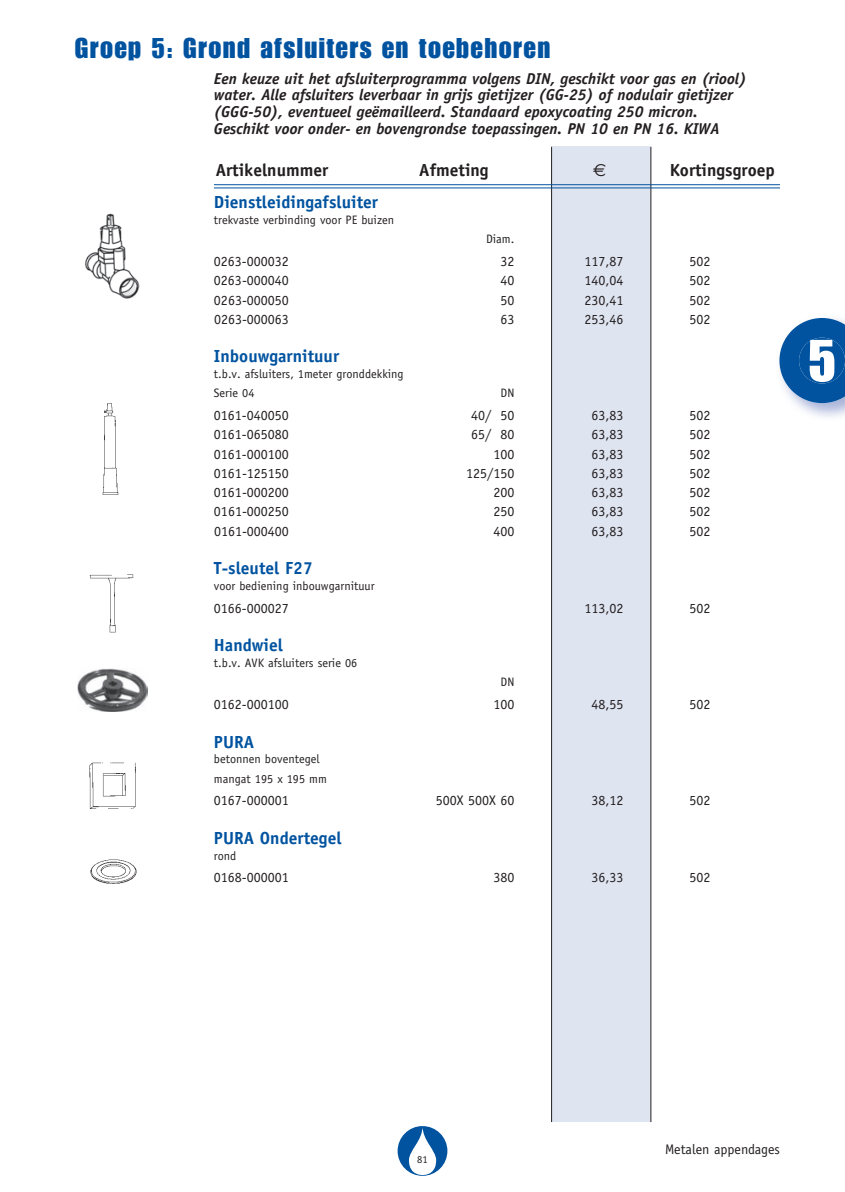
<style>
.page{position:relative;width:845px;height:1192px;background:#fff}
.page>*{position:absolute;margin:0;border:0;box-sizing:border-box;transform-origin:0 0}
.t1{font:52.32px "Impact";color:#fff}
.t2{font:28px "Impact LT Std";letter-spacing:.05em;color:#0153a0}
.t3{font:700 17.5px "Officina Sans Std";color:#0153a0}
.t4{font:700 17.5px "Officina Sans Std";color:#231f20}
.t5{font:17.5px "Euro Sans";color:#231f20}
.t6{font:italic 700 15.75px/16.6px "Officina Sans Std";color:#231f20}
.t7{font:14px/19.2px "Officina Sans Std";color:#231f20;text-align:justify}
.t8{font:12.25px/19.2px "Officina Sans Std";color:#231f20}
.t9{font:10.5px "Officina Sans Std";color:#231f20}
</style>
<div class="page">
<svg style="left:745px;top:184px;width:35px;height:5px"></svg>
<svg style="left:779px;top:318px;width:65px;height:85px;background:#296dae"></svg>
<div style="left:551px;top:147px;width:99px;height:975px;background:#dfe4f1"></div>
<hr style="left:551px;top:147px;width:1px;height:975px;background:#231f20">
<hr style="left:650px;top:147px;width:1px;height:975px;background:#231f20">
<hr style="left:214px;top:184px;width:565px;height:1px;background:#0153a0">
<hr style="left:214px;top:187px;width:565px;height:1px;background:#0153a0">
<div style="left:397px;top:1126px;width:50px;height:49px;background:#0153a0;border-radius:50%"></div>
<svg style="left:409px;top:1126px;width:27px;height:50px"></svg>
<img style="left:102px;top:403px;width:17px;height:92px">
<img style="left:85px;top:213px;width:55px;height:86px">
<img style="left:89px;top:574px;width:45px;height:59px">
<img style="left:77px;top:668px;width:70px;height:43px">
<img style="left:89px;top:762px;width:47px;height:47px">
<img style="left:90px;top:859px;width:47px;height:25px">
<h2 class="t2" style="left:75px;top:31px;width:476px">Groep 5: Grond afsluiters en toebehoren</h2>
<p class="t6" style="left:214px;top:70px;width:534px">Een keuze uit het afsluiterprogramma volgens DIN, geschikt voor gas en (riool) water. Alle afsluiters leverbaar in grijs gietijzer (GG-25) of nodulair gietijzer (GGG-50), eventueel geëmailleerd. Standaard epoxycoating 250 micron.<br>Geschikt voor onder- en bovengrondse toepassingen. PN 10 en PN 16. KIWA</p>
<p class="t4" style="left:216px;top:159px;width:114px">Artikelnummer</p>
<p class="t4" style="left:419px;top:159px;width:71px">Afmeting</p>
<p class="t5" style="left:593px;top:160px;width:15px">e</p>
<p class="t4" style="left:669px;top:159px;width:107px">Kortingsgroep</p>
<p class="t3" style="left:214px;top:191px;width:165px">Dienstleidingafsluiter</p>
<p class="t8" style="left:214px;top:210px;width:181px">trekvaste verbinding voor PE buizen</p>
<p class="t8" style="left:486px;top:229px;width:30px">Diam.</p>
<p class="t7" style="left:214px;top:252px;width:76px">0263-000032</p>
<p class="t7" style="left:500px;top:252px;width:15px">32</p>
<p class="t7" style="left:689px;top:252px;width:22px">502</p>
<p class="t7" style="left:214px;top:271px;width:76px">0263-000040</p>
<p class="t7" style="left:500px;top:271px;width:15px">40</p>
<p class="t7" style="left:689px;top:271px;width:22px">502</p>
<p class="t7" style="left:214px;top:290px;width:76px">0263-000050</p>
<p class="t7" style="left:500px;top:290px;width:15px">50</p>
<p class="t7" style="left:689px;top:290px;width:22px">502</p>
<p class="t7" style="left:214px;top:309px;width:76px">0263-000063</p>
<p class="t7" style="left:500px;top:309px;width:15px">63</p>
<p class="t7" style="left:689px;top:309px;width:22px">502</p>
<p class="t3" style="left:214px;top:345px;width:127px">Inbouwgarnituur</p>
<p class="t8" style="left:214px;top:364px;width:191px">t.b.v. afsluiters, 1meter gronddekking<br>Serie 04</p>
<p class="t7" style="left:584px;top:252px;width:41px">117,87<br>140,04<br>230,41<br>253,46</p>
<p class="t8" style="left:500px;top:383px;width:15px">DN</p>
<p class="t7" style="left:214px;top:406px;width:76px">0161-040050</p>
<p class="t7" style="left:471px;top:406px;width:45px">40/ 50</p>
<p class="t7" style="left:689px;top:406px;width:22px">502</p>
<p class="t7" style="left:214px;top:425px;width:76px">0161-065080</p>
<p class="t7" style="left:471px;top:425px;width:45px">65/ 80</p>
<p class="t7" style="left:689px;top:425px;width:22px">502</p>
<p class="t7" style="left:214px;top:444px;width:76px">0161-000100</p>
<p class="t7" style="left:493px;top:444px;width:22px">100</p>
<p class="t7" style="left:689px;top:444px;width:22px">502</p>
<p class="t7" style="left:214px;top:463px;width:76px">0161-125150</p>
<p class="t7" style="left:466px;top:463px;width:50px">125/150</p>
<p class="t7" style="left:689px;top:463px;width:22px">502</p>
<p class="t7" style="left:214px;top:483px;width:76px">0161-000200</p>
<p class="t7" style="left:493px;top:483px;width:22px">200</p>
<p class="t7" style="left:689px;top:483px;width:22px">502</p>
<p class="t7" style="left:214px;top:502px;width:76px">0161-000250</p>
<p class="t7" style="left:493px;top:502px;width:22px">250</p>
<p class="t7" style="left:689px;top:502px;width:22px">502</p>
<p class="t7" style="left:214px;top:521px;width:76px">0161-000400</p>
<p class="t7" style="left:493px;top:521px;width:22px">400</p>
<p class="t7" style="left:689px;top:521px;width:22px">502</p>
<p class="t3" style="left:214px;top:557px;width:100px">T-sleutel F27</p>
<p class="t8" style="left:214px;top:576px;width:162px">voor bediening inbouwgarnituur</p>
<p class="t7" style="left:214px;top:598px;width:76px">0166-000027</p>
<p class="t7" style="left:689px;top:598px;width:22px">502</p>
<p class="t3" style="left:214px;top:634px;width:71px">Handwiel</p>
<p class="t8" style="left:214px;top:653px;width:145px">t.b.v. AVK afsluiters serie 06</p>
<p class="t8" style="left:500px;top:672px;width:15px">DN</p>
<p class="t7" style="left:214px;top:694px;width:76px">0162-000100</p>
<p class="t7" style="left:493px;top:694px;width:22px">100</p>
<p class="t7" style="left:689px;top:694px;width:22px">502</p>
<p class="t3" style="left:214px;top:730px;width:42px">PURA</p>
<p class="t8" style="left:214px;top:749px;width:114px">betonnen boventegel mangat 195 x 195 mm</p>
<p class="t7" style="left:214px;top:791px;width:76px">0167-000001</p>
<p class="t7" style="left:435px;top:791px;width:80px">500X 500X 60</p>
<p class="t7" style="left:689px;top:791px;width:22px">502</p>
<p class="t3" style="left:214px;top:827px;width:129px">PURA Ondertegel</p>
<p class="t8" style="left:214px;top:845px;width:24px">rond</p>
<p class="t7" style="left:214px;top:868px;width:76px">0168-000001</p>
<p class="t7" style="left:493px;top:868px;width:22px">380</p>
<p class="t7" style="left:689px;top:868px;width:22px">502</p>
<p class="t7" style="left:591px;top:406px;width:34px">63,83<br>63,83<br>63,83<br>63,83<br>63,83<br>63,83<br>63,83</p>
<p class="t7" style="left:584px;top:598px;width:41px">113,02</p>
<p class="t7" style="left:591px;top:694px;width:34px">48,55</p>
<p class="t7" style="left:591px;top:791px;width:34px">38,12</p>
<p class="t7" style="left:591px;top:868px;width:34px">36,33</p>
<h1 class="t1" style="left:807px;top:320px;width:30px">5</h1>
<p class="t9" style="left:417px;top:1153px;width:12px">81</p>
<p class="t7" style="left:664px;top:1140px;width:116px">Metalen appendages</p>
</div>
